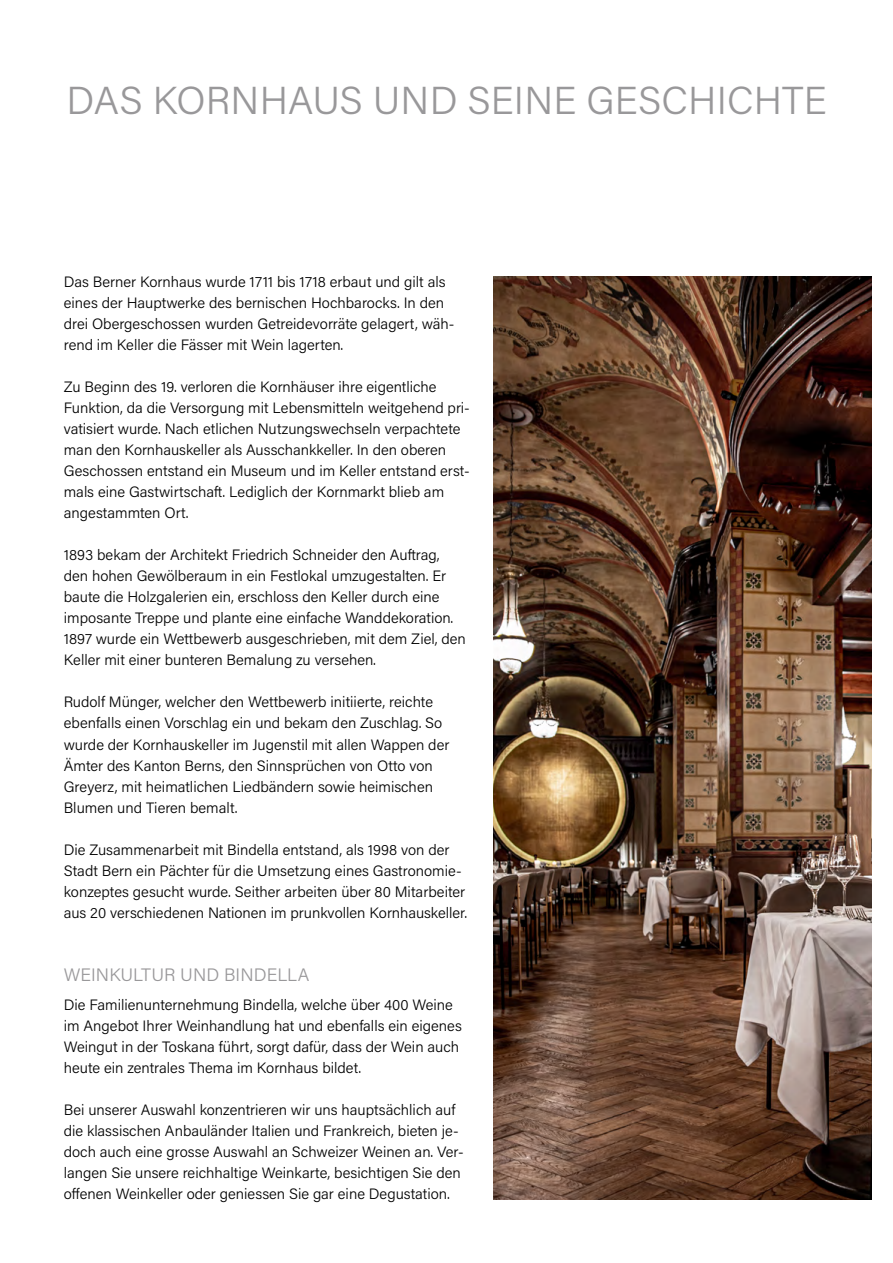
<style>
.page{position:relative;width:893px;height:1263px;background:#fff}
.page>*{position:absolute;margin:0;border:0;box-sizing:border-box;transform-origin:0 0}
.t1{font:300 39px "Acumin Pro";letter-spacing:.005em;color:#99989a}
.t2{font:300 18px "Acumin Pro";letter-spacing:.005em;color:#99989a}
.t3{font:300 15px/21px "Acumin Pro";color:#000}
</style>
<div class="page">
<img style="left:493px;top:276px;width:379px;height:923px">
<h1 class="t1" style="left:66px;top:73px;width:762px">DAS KORNHAUS UND SEINE GESCHICHTE</h1>
<p class="t3" style="left:64px;top:271px;width:392px">Das Berner Kornhaus wurde 1711 bis 1718 erbaut und gilt als eines der Hauptwerke des bernischen Hochbarocks. In den drei Obergeschossen wurden Getreidevorräte gelagert, wäh&shy;rend im Keller die Fässer mit Wein lagerten.</p>
<p class="t3" style="left:64px;top:376px;width:408px">Zu Beginn des 19. verloren die Kornhäuser ihre eigentliche Funktion, da die Versorgung mit Lebensmitteln weitgehend pri&shy;vatisiert wurde. Nach etlichen Nutzungswechseln verpachtete man den Kornhauskeller als Ausschankkeller. In den oberen Geschossen entstand ein Museum und im Keller entstand erst&shy;mals eine Gastwirtschaft. Lediglich der Kornmarkt blieb am angestammten Ort.</p>
<p class="t3" style="left:64px;top:544px;width:404px">1893 bekam der Architekt Friedrich Schneider den Auftrag, den hohen Gewölberaum in ein Festlokal umzugestalten. Er baute die Holzgalerien ein, erschloss den Keller durch eine imposante Treppe und plante eine einfache Wanddekoration.<br>1897 wurde ein Wettbewerb ausgeschrieben, mit dem Ziel, den Keller mit einer bunteren Bemalung zu versehen.</p>
<p class="t3" style="left:64px;top:691px;width:387px">Rudolf Münger, welcher den Wettbewerb initiierte, reichte ebenfalls einen Vorschlag ein und bekam den Zuschlag. So wurde der Kornhauskeller im Jugenstil mit allen Wappen der Ämter des Kanton Berns, den Sinnsprüchen von Otto von Greyerz, mit heimatlichen Liedbändern sowie heimischen Blumen und Tieren bemalt.</p>
<p class="t3" style="left:64px;top:838px;width:405px">Die Zusammenarbeit mit Bindella entstand, als 1998 von der Stadt Bern ein Pächter für die Umsetzung eines Gastronomie&shy;konzeptes gesucht wurde. Seither arbeiten über 80 Mitarbeiter aus 20 verschiedenen Nationen im prunkvollen Kornhauskeller.</p>
<p class="t2" style="left:64px;top:962px;width:247px">WEINKULTUR UND BINDELLA</p>
<p class="t3" style="left:64px;top:994px;width:400px">Die Familienunternehmung Bindella, welche über 400 Weine im Angebot Ihrer Weinhandlung hat und ebenfalls ein eigenes Weingut in der Toskana führt, sorgt dafür, dass der Wein auch heute ein zentrales Thema im Kornhaus bildet.</p>
<p class="t3" style="left:64px;top:1099px;width:402px">Bei unserer Auswahl konzentrieren wir uns hauptsächlich auf die klassischen Anbauländer Italien und Frankreich, bieten je&shy;doch auch eine grosse Auswahl an Schweizer Weinen an. Ver&shy;langen Sie unsere reichhaltige Weinkarte, besichtigen Sie den offenen Weinkeller oder geniessen Sie gar eine Degustation.</p>
</div>
